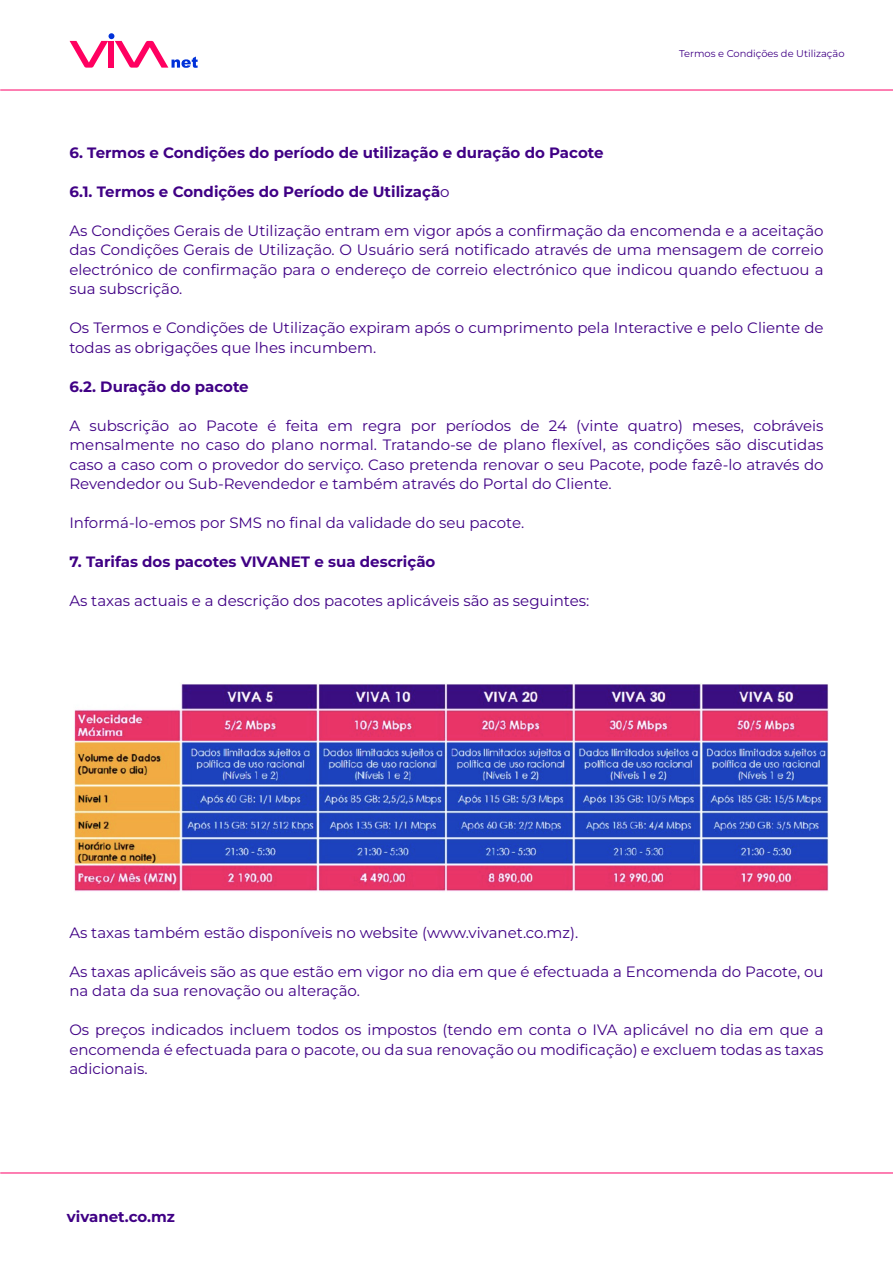
<style>
.page{position:relative;width:893px;height:1263px;background:#fff}
.page>*{position:absolute;margin:0;border:0;box-sizing:border-box;transform-origin:0 0}
.t1{font:15px/19.5px "Montserrat";color:#400085;text-align:justify}
.t2{font:700 15px "Montserrat";color:#400085}
.t3{font:9.9px "Montserrat";color:#400085}
.s1{font-weight:400}
</style>
<div class="page">
<hr style="left:0;top:1172px;width:893px;height:1px;background:#fc0067">
<svg style="left:70px;top:33px;width:128px;height:35px"></svg>
<hr style="left:0;top:90px;width:893px;height:1px;background:#fc0067">
<img style="left:74px;top:683px;width:755px;height:209px">
<p class="t3" style="left:679px;top:46px;width:167px">Termos e Condições de Utilização</p>
<p class="t2" style="left:69px;top:142px;width:536px">6. Termos e Condições do período de utilização e duração do Pacote</p>
<p class="t2" style="left:69px;top:181px;width:382px">6.1. Termos e Condições do Período de Utilizaçã<span class="s1">o</span></p>
<p class="t1" style="left:69px;top:220px;width:756px">As Condições Gerais de Utilização entram em vigor após a confirmação da encomenda e a aceitação das Condições Gerais de Utilização. O Usuário será notificado através de uma mensagem de correio electrónico de confirmação para o endereço de correio electrónico que indicou quando efectuou a sua subscrição.</p>
<p class="t1" style="left:69px;top:318px;width:756px">Os Termos e Condições de Utilização expiram após o cumprimento pela Interactive e pelo Cliente de todas as obrigações que lhes incumbem.</p>
<p class="t2" style="left:69px;top:376px;width:181px">6.2. Duração do pacote</p>
<p class="t1" style="left:69px;top:415px;width:756px">A subscrição ao Pacote é feita em regra por períodos de 24 (vinte quatro) meses, cobráveis mensalmente no caso do plano normal. Tratando-se de plano flexível, as condições são discutidas caso a caso com o provedor do serviço. Caso pretenda renovar o seu Pacote, pode fazê-lo através do Revendedor ou Sub-Revendedor e também através do Portal do Cliente.</p>
<p class="t1" style="left:69px;top:513px;width:456px">Informá-lo-emos por SMS no final da validade do seu pacote.</p>
<p class="t2" style="left:69px;top:552px;width:368px">7. Tarifas dos pacotes VIVANET e sua descrição</p>
<p class="t1" style="left:69px;top:591px;width:521px">As taxas actuais e a descrição dos pacotes aplicáveis são as seguintes:</p>
<p class="t1" style="left:69px;top:922px;width:510px">As taxas também estão disponíveis no website (www.vivanet.co.mz).</p>
<p class="t1" style="left:69px;top:961px;width:756px">As taxas aplicáveis são as que estão em vigor no dia em que é efectuada a Encomenda do Pacote, ou na data da sua renovação ou alteração.</p>
<p class="t1" style="left:69px;top:1020px;width:756px">Os preços indicados incluem todos os impostos (tendo em conta o IVA aplicável no dia em que a encomenda é efectuada para o pacote, ou da sua renovação ou modificação) e excluem todas as taxas adicionais.</p>
<p class="t2" style="left:67px;top:1207px;width:110px">vivanet.co.mz</p>
</div>
